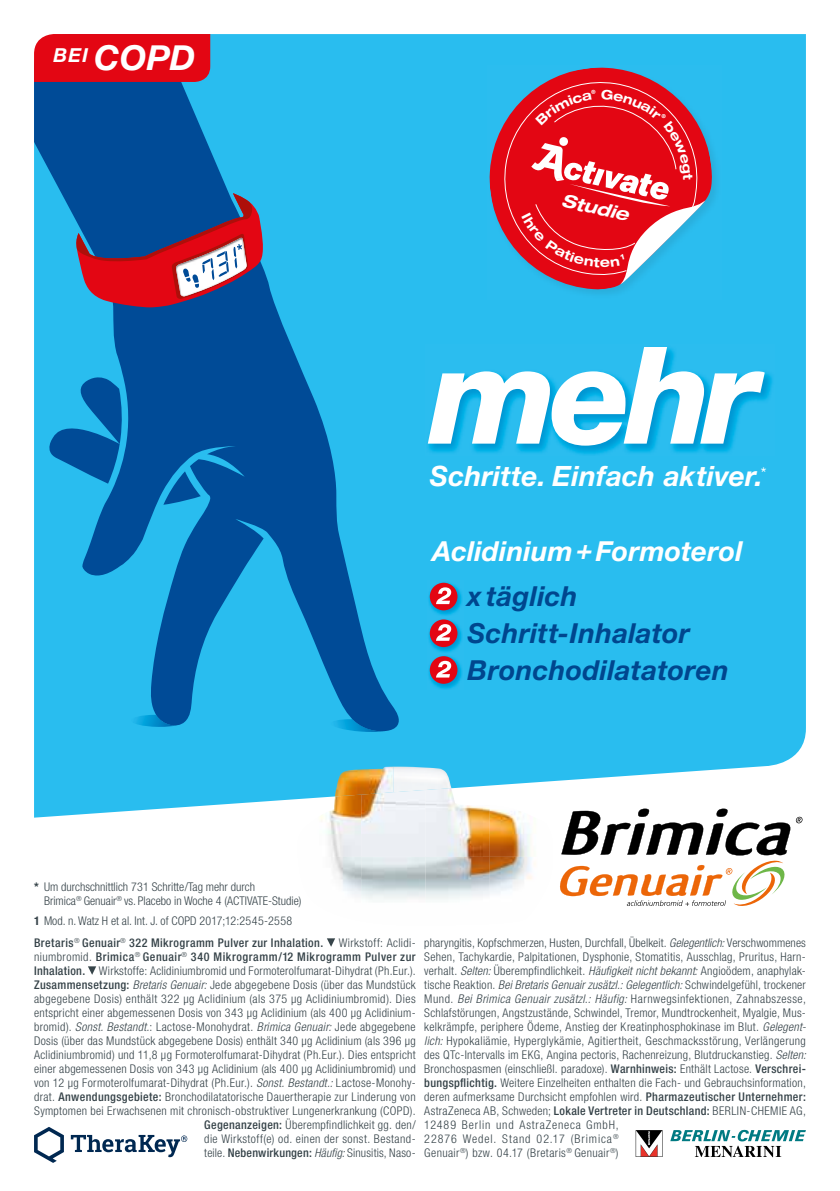
<style>
.page{position:relative;width:840px;height:1191px;background:#fff}
.page>*{position:absolute;margin:0;border:0;box-sizing:border-box;transform-origin:0 0}
.t1{font:italic 800 135.2px "Helvetica Neue LT Pro";color:#fff}
.t2{font:italic 700 34.4px "Helvetica Neue LT Pro";color:#fff}
.t3{font:italic 700 28px "Helvetica Neue LT Pro";letter-spacing:.005em;color:#fff}
.t4{font:italic 700 27.6px/36.8px "Helvetica Neue LT Pro";letter-spacing:.015em;color:#00468e}
.t5{font:italic 700 27.6px "Helvetica Neue LT Pro";letter-spacing:.01em;color:#fff}
.t6{font:italic 700 expanded 17.8px "Helvetica Neue LT Pro";color:#fff}
.t7{font:16.4px "Helvetica Neue LT Pro";color:#fff}
.t8{font:300 condensed 12px/14px "Helvetica Neue LT Pro";letter-spacing:.025em;color:#354248;text-align:right}
.t9{font:300 condensed 12px/14px "Helvetica Neue LT Pro";color:#354248}
.t10{font:500 condensed 12px "Helvetica Neue LT Pro";letter-spacing:.035em;color:#354248}
.s1{font-weight:700}
.s2{font-weight:500}
.s3{font-style:italic}
</style>
<div class="page">
<svg style="left:327px;top:938px;width:8px;height:8px"></svg>
<svg style="left:88px;top:966px;width:8px;height:8px"></svg>
<div style="left:34px;top:34px;width:771px;height:783px;background:#29bdef"></div>
<svg style="left:34px;top:34px;width:367px;height:698px;background:#1991cd"></svg>
<svg style="left:163px;top:471px;width:38px;height:34px"></svg>
<svg style="left:42px;top:375px;width:80px;height:108px;background:#1586c4"></svg>
<svg style="left:76px;top:193px;width:187px;height:114px;background:#694974"></svg>
<div style="left:34px;top:34px;width:176px;height:48px;background:#e30613"></div>
<img style="left:487px;top:66px;width:234px;height:233px">
<svg style="left:485px;top:64px;width:227px;height:226px;background:#46a0cc"></svg>
<svg style="left:497px;top:75px;width:207px;height:202px;background:#995570"></svg>
<img style="left:427px;top:581px;width:36px;height:109px">
<div style="left:429px;top:583px;width:28px;height:27px;background:#e30613;border-radius:50%"></div>
<svg style="left:436px;top:587px;width:15px;height:17px"></svg>
<div style="left:429px;top:619px;width:28px;height:28px;background:#e30613;border-radius:50%"></div>
<svg style="left:436px;top:624px;width:15px;height:17px"></svg>
<svg style="left:429px;top:656px;width:28px;height:28px"></svg>
<svg style="left:436px;top:661px;width:15px;height:16px"></svg>
<img style="left:425px;top:345px;width:349px;height:111px">
<img style="left:297px;top:794px;width:64px;height:102px">
<img style="left:361px;top:792px;width:64px;height:108px">
<img style="left:425px;top:788px;width:64px;height:112px">
<img style="left:489px;top:805px;width:64px;height:89px">
<img style="left:335px;top:766px;width:58px;height:30px">
<img style="left:393px;top:766px;width:58px;height:26px">
<div style="left:553px;top:804px;width:252px;height:107px;background:#fff"></div>
<svg style="left:560px;top:808px;width:242px;height:98px"></svg>
<svg style="left:71px;top:1135px;width:116px;height:22px"></svg>
<svg style="left:34px;top:1127px;width:30px;height:35px"></svg>
<svg style="left:670px;top:1129px;width:135px;height:28px"></svg>
<svg style="left:635px;top:1130px;width:27px;height:27px"></svg>
<svg style="left:521px;top:89px;width:184px;height:196px;background:#cd3b4b"></svg>
<h2 class="t2" style="left:54px;top:37px;width:143px"><sup>BEI</sup> COPD</h2>
<p class="t9" style="left:44px;top:880px;width:259px;text-indent:-10px"><span class="s1">*</span> Um durchschnittlich 731 Schritte /Tag mehr durch<br>Brimica<sup>®</sup> Genuair<sup>®</sup> vs. Placebo in Woche 4 (ACTIVATE-Studie)</p>
<p class="t9" style="left:34px;top:913px;width:260px"><span class="s1">1</span> Mod. n. Watz H et al. Int. J. of COPD 2017;12:2545-2558</p>
<h3 class="t6" style="left:564px;top:189px;width:70px;rotate:13deg">Studie</h3>
<h1 class="t1" style="left:429px;top:315px;width:331px">mehr</h1>
<h3 class="t7" style="left:760px;top:463px;width:7px">*</h3>
<h3 class="t3" style="left:429px;top:459px;width:334px">Schritte. Einfach aktiver.</h3>
<h3 class="t5" style="left:432px;top:533px;width:311px">Aclidinium+Formoterol</h3>
<h3 class="t4" style="left:467px;top:577px;width:263px">x täglich<br>Schritt-Inhalator<br>Bronchodilatatoren</h3>
<p class="t8" style="left:34px;top:935px;width:383px">Wirkstoff: Aclidi-<br>niumbromid. <span class="s2">Brimica</span><sup>®</sup> <span class="s2">Genuair</span><sup>®</sup> <span class="s2">340 Mikrogramm/12 Mikrogramm Pulver zur Inhalation.</span> Wirkstoffe: Aclidiniumbromid und Formoterolfumarat-Dihydrat (Ph.Eur.).<br><span class="s2">Zusammensetzung:</span> <span class="s3">Bretaris Genuair:</span> Jede abgegebene Dosis (über das Mundstück abgegebene Dosis) enthält 322 µg Aclidinium (als 375 µg Aclidiniumbromid). Dies entspricht einer abgemessenen Dosis von 343 µg Aclidinium (als 400 µg Aclidinium&shy;bromid). <span class="s3">Sonst. Bestandt.</span>: Lactose-Monohydrat. <span class="s3">Brimica Genuair:</span> Jede abgegebene Dosis (über das Mundstück abgegebene Dosis) enthält 340 µg Aclidinium (als 396 µg Aclidiniumbromid) und 11,8 µg Formoterolfumarat-Dihydrat (Ph.Eur.). Dies entspricht einer abgemessenen Dosis von 343 µg Aclidinium (als 400 µg Aclidiniumbromid) und von 12 µg Formoterolfumarat-Dihydrat (Ph.Eur.). <span class="s3">Sonst. Bestandt.:</span> Lactose-Monohy&shy;drat. <span class="s2">Anwendungsgebiete:</span> Bronchodilatatorische Dauertherapie zur Linderung von Symptomen bei Erwachsenen mit chronisch-obstruktiver Lungenerkrankung (COPD).<br><span class="s2">Gegenanzeigen:</span> Überempfindlichkeit gg. den/<br>die Wirkstoff(e) od. einen der sonst. Bestand-<br>teile. <span class="s2">Nebenwirkungen:</span> <span class="s3">Häufig:</span> Sinusitis, Naso-</p>
<p class="t8" style="left:424px;top:935px;width:383px;text-align:left">pharyngitis, Kopfschmerzen, Husten, Durchfall, Übelkeit. <span class="s3">Gelegentlich:</span> Verschwommenes Sehen, Tachykardie, Palpitationen, Dysphonie, Stomatitis, Ausschlag, Pruritus, Harn&shy;verhalt. <span class="s3">Selten:</span> Überempfindlichkeit. <span class="s3">Häufigkeit nicht bekannt:</span> Angioödem, anaphylak&shy;tische Reaktion. <span class="s3">Bei Bretaris Genuair zusätzl.: Gelegentlich:</span> Schwindelgefühl, trockener Mund. <span class="s3">Bei Brimica Genuair zusätzl.: Häufig:</span> Harnwegsinfektionen, Zahnabszesse, Schlafstörungen, Angstzustände, Schwindel, Tremor, Mundtrockenheit, Myalgie, Mus&shy;kelkrämpfe, periphere Ödeme, Anstieg der Kreatinphosphokinase im Blut. <span class="s3">Gelegent&shy;lich:</span> Hypokaliämie, Hyperglykämie, Agitiertheit, Geschmacksstörung, Verlängerung des QTc-Intervalls im EKG, Angina pectoris, Rachenreizung, Blutdruckanstieg. <span class="s3">Selten:<br></span>Bronchospasmen (einschließl. paradoxe). <span class="s2">Warnhinweis:</span> Enthält Lactose. <span class="s2">Verschrei&shy;bungspflichtig.</span> Weitere Einzelheiten enthalten die Fach- und Gebrauchsinformation, deren aufmerksame Durchsicht empfohlen wird. <span class="s2">Pharmazeutischer Unternehmer:<br></span>AstraZeneca AB, Schweden; <span class="s2">Lokale Vertreter in Deutschland:</span> BERLIN-CHEMIE AG, 12489 Berlin und AstraZeneca GmbH,<br>22876 Wedel. Stand 02.17 (Brimica<sup>®<br></sup>Genuair<sup>®</sup>) bzw. 04.17 (Bretaris<sup>®</sup> Genuair<sup>®</sup>)</p>
<p class="t10" style="left:34px;top:935px;width:290px">Bretaris<sup>®</sup> Genuair<sup>®</sup> 322 Mikrogramm Pulver zur Inhalation.</p>
</div>
